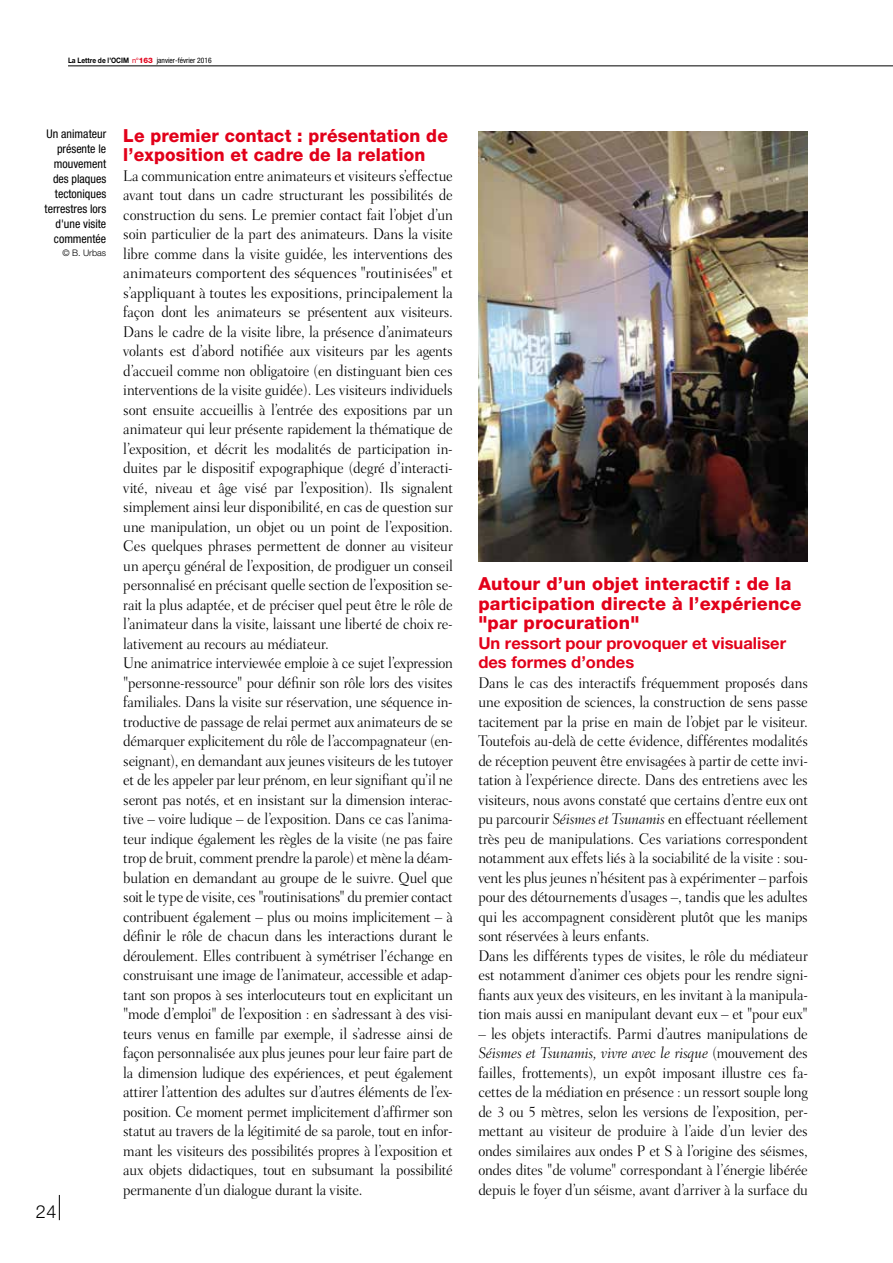
<style>
.page{position:relative;width:893px;height:1263px;background:#fff}
.page>*{position:absolute;margin:0;border:0;box-sizing:border-box;transform-origin:0 0}
.t1{font:800 18px/19.5px "Helvetica Neue";letter-spacing:.01em;color:#e2001a}
.t2{font:800 18px/19.5px "Helvetica Neue";letter-spacing:.01em;color:#e2001a;scale:.96 1}
.t3{font:300 18px "Helvetica Neue";color:#000}
.t4{font:700 16.5px/19.5px "Helvetica Neue";color:#e2001a}
.t5{font:300 15.75px/19.5px "Fairfield LH";letter-spacing:-.015em;color:#000;scale:.92 1}
.t6{font:condensed 12px/15px "Helvetica Neue";color:#000;text-align:right}
.t7{font:300 9px "Helvetica Neue";color:#000}
.t8{font:condensed 7.5px "Helvetica Neue";color:#000}
.s1{font-weight:700;font-stretch:normal}
.s2{font-stretch:normal;color:#e2001a}
.s3{font-weight:800;font-stretch:normal;color:#e2001a}
.s4{font-style:italic}
</style>
<div class="page">
<svg style="left:59px;top:1195px;width:1px;height:25px"></svg>
<hr style="left:68px;top:65px;width:825px;height:1px;background:#000">
<img style="left:478px;top:132px;width:330px;height:429px">
<p class="t8" style="left:68px;top:56px;width:145px"><span class="s1">La Lettre de l’OCIM</span> <span class="s2">n</span><sup>o</sup><span class="s3">163</span> janvier-février 2016</p>
<p class="t6" style="left:45px;top:126px;width:63px">Un animateur présente le mouvement des plaques tectoniques terrestres lors d'une visite commentée</p>
<p class="t7" style="left:62px;top:247px;width:45px">© B. Urbas</p>
<p class="t3" style="left:36px;top:1200px;width:22px">24</p>
<p class="t2" style="left:123px;top:125px;width:340px">Le premier contact : présentation de l’exposition et cadre de la relation</p>
<p class="t5" style="left:123px;top:166px;width:360px">La communication entre animateurs et visiteurs s’effectue avant tout dans un cadre structurant les possibilités de construction du sens. Le premier contact fait l’objet d’un soin particulier de la part des animateurs. Dans la visite libre comme dans la visite guidée, les interventions des animateurs comportent des séquences "routinisées" et s’appliquant à toutes les expositions, principalement la façon dont les animateurs se présentent aux visiteurs.<br>Dans le cadre de la visite libre, la présence d’animateurs volants est d’abord notifiée aux visiteurs par les agents d’accueil comme non obligatoire (en distinguant bien ces interventions de la visite guidée). Les visiteurs individuels sont ensuite accueillis à l’entrée des expositions par un animateur qui leur présente rapidement la thématique de l’exposition, et décrit les modalités de participation in&shy;duites par le dispositif expographique (degré d’interacti&shy;vité, niveau et âge visé par l’exposition). Ils signalent simplement ainsi leur disponibilité, en cas de question sur une manipulation, un objet ou un point de l’exposition.<br>Ces quelques phrases permettent de donner au visiteur un aperçu général de l’exposition, de prodiguer un conseil personnalisé en précisant quelle section de l’exposition se&shy;rait la plus adaptée, et de préciser quel peut être le rôle de l’animateur dans la visite, laissant une liberté de choix re&shy;lativement au recours au médiateur.<br>Une animatrice interviewée emploie à ce sujet l’expression "personne-ressource" pour définir son rôle lors des visites familiales. Dans la visite sur réservation, une séquence in&shy;troductive de passage de relai permet aux animateurs de se démarquer explicitement du rôle de l’accompagnateur (en&shy;seignant), en demandant aux jeunes visiteurs de les tutoyer et de les appeler par leur prénom, en leur signifiant qu’il ne seront pas notés, et en insistant sur la dimension interac&shy;tive – voire ludique – de l’exposition. Dans ce cas l’anima&shy;teur indique également les règles de la visite (ne pas faire trop de bruit, comment prendre la parole) et mène la déam&shy;bulation en demandant au groupe de le suivre. Quel que soit le type de visite, ces "routinisations" du premier contact contribuent également – plus ou moins implicitement – à définir le rôle de chacun dans les interactions durant le déroulement. Elles contribuent à symétriser l’échange en construisant une image de l’animateur, accessible et adap&shy;tant son propos à ses interlocuteurs tout en explicitant un "mode d’emploi" de l’exposition : en s’adressant à des visi&shy;teurs venus en famille par exemple, il s’adresse ainsi de façon personnalisée aux plus jeunes pour leur faire part de la dimension ludique des expériences, et peut également attirer l’attention des adultes sur d’autres éléments de l’ex&shy;position. Ce moment permet implicitement d’affirmer son statut au travers de la légitimité de sa parole, tout en infor&shy;mant les visiteurs des possibilités propres à l’exposition et aux objets didactiques, tout en subsumant la possibilité permanente d’un dialogue durant la visite.</p>
<p class="t1" style="left:478px;top:574px;width:325px">Autour d’un objet interactif : de la participation directe à l’expérience "par procuration"</p>
<p class="t4" style="left:478px;top:633px;width:309px">Un ressort pour provoquer et visualiser des formes d’ondes</p>
<p class="t5" style="left:478px;top:673px;width:360px">Dans le cas des interactifs fréquemment proposés dans une exposition de sciences, la construction de sens passe tacitement par la prise en main de l’objet par le visiteur.<br>Toutefois au-delà de cette évidence, différentes modalités de réception peuvent être envisagées à partir de cette invi&shy;tation à l’expérience directe. Dans des entretiens avec les visiteurs, nous avons constaté que certains d’entre eux ont pu parcourir <span class="s4">Séismes et Tsunamis</span> en effectuant réellement très peu de manipulations. Ces variations correspondent notamment aux effets liés à la sociabilité de la visite : sou&shy;vent les plus jeunes n’hésitent pas à expérimenter – parfois pour des détournements d’usages –, tandis que les adultes qui les accompagnent considèrent plutôt que les manips sont réservées à leurs enfants.<br>Dans les différents types de visites, le rôle du médiateur est notamment d’animer ces objets pour les rendre signi&shy;fiants aux yeux des visiteurs, en les invitant à la manipula&shy;tion mais aussi en manipulant devant eux – et "pour eux"</p>
<p class="t5" style="left:478px;top:1024px;width:360px;text-align:justify">– les objets interactifs. Parmi d’autres manipulations de <span class="s4">Séismes et Tsunamis, vivre avec le risque</span> (mouvement des failles, frottements), un expôt imposant illustre ces fa&shy;cettes de la médiation en présence : un ressort souple long de 3 ou 5 mètres, selon les versions de l’exposition, per&shy;mettant au visiteur de produire à l’aide d’un levier des ondes similaires aux ondes P et S à l’origine des séismes, ondes dites "de volume" correspondant à l’énergie libérée depuis le foyer d’un séisme, avant d’arriver à la surface du</p>
</div>
